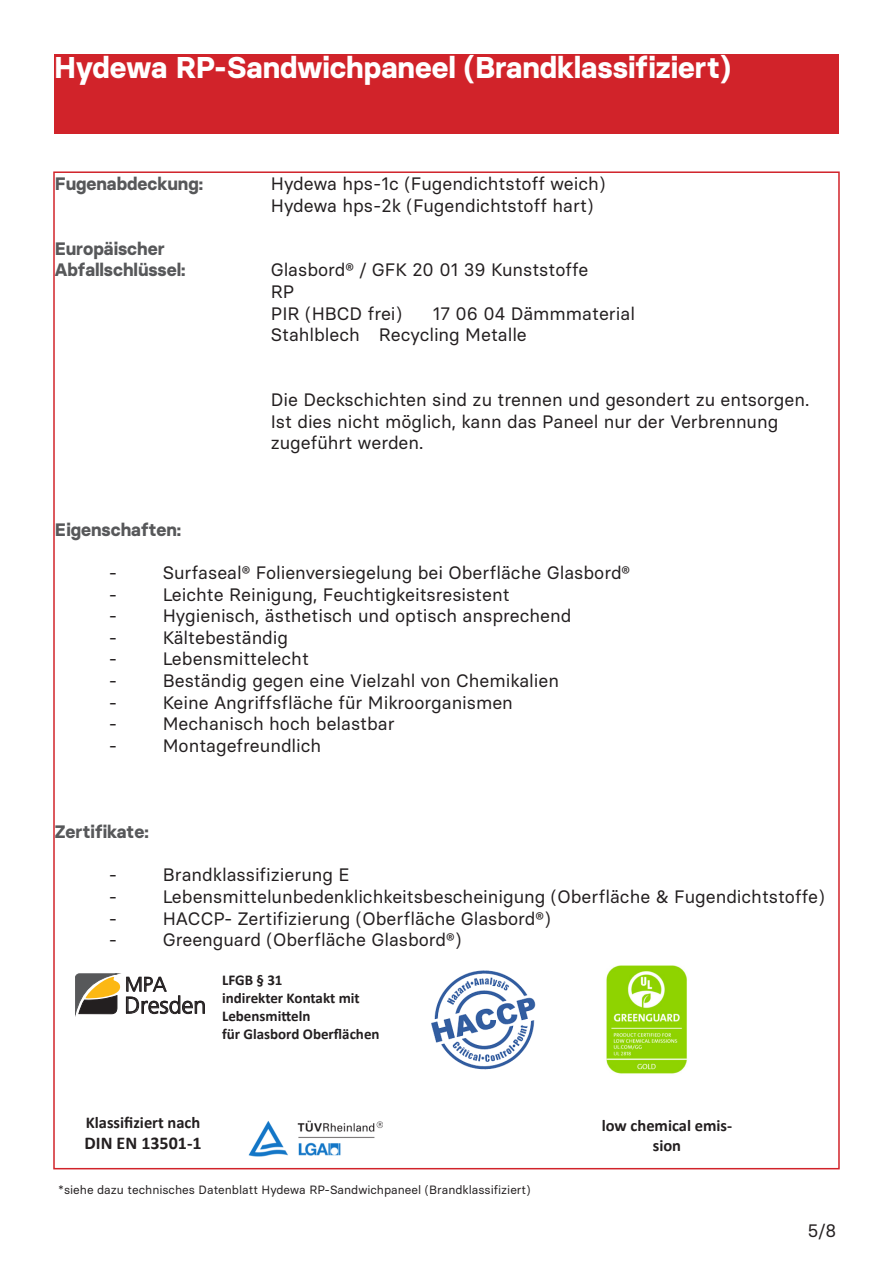
<style>
.page{position:relative;width:893px;height:1263px;background:#fff}
.page>*{position:absolute;margin:0;border:0;box-sizing:border-box;transform-origin:0 0}
.t1{font:700 30px "Basier Square";color:#fff}
.t2{font:300 23.4px "Frutiger LT";color:#231f20}
.t3{font:300 20.1px "Frutiger LT";color:#231f20}
.Standardtext{font:18px "Basier Square";color:#231f20}
.t4{font:700 18px "Basier Square";color:#57585a}
.t5{font:700 18px "Calibri";color:#231f20}
.t6{font:700 16.5px/19.8px "Calibri";color:#231f20;text-align:center}
.t7{font:700 15px "Calibri";color:#231f20}
.t8{font:12px "Basier Square";color:#231f20}
</style>
<div class="page">
<div style="left:54px;top:54px;width:785px;height:80px;background:#d1232a"></div>
<svg style="left:75px;top:974px;width:46px;height:41px;background:#8d7d5a"></svg>
<img style="left:248px;top:1120px;width:135px;height:37px">
<img style="left:431px;top:970px;width:105px;height:99px">
<img style="left:606px;top:965px;width:81px;height:109px">
<p class="t1" style="left:54px;top:49px;width:678px">Hydewa RP-Sandwichpaneel (Brandklassifiziert)</p>
<p class="t4" style="left:55px;top:173px;width:150px">Fugenabdeckung:</p>
<p class="Standardtext" style="left:271px;top:172px;width:336px">Hydewa hps-1c (Fugendichtstoff weich)</p>
<p class="Standardtext" style="left:271px;top:194px;width:324px">Hydewa hps-2k (Fugendichtstoff hart)</p>
<p class="t4" style="left:55px;top:237px;width:111px">Europäischer</p>
<p class="t4" style="left:55px;top:259px;width:132px">Abfallschlüssel:</p>
<p class="Standardtext" style="left:271px;top:259px;width:319px">Glasbord® / GFK 20 01 39 Kunststoffe</p>
<p class="Standardtext" style="left:271px;top:280px;width:25px">RP</p>
<p class="Standardtext" style="left:271px;top:302px;width:133px">PIR (HBCD frei)</p>
<p class="Standardtext" style="left:433px;top:302px;width:204px">17 06 04 Dämmmaterial</p>
<p class="Standardtext" style="left:271px;top:324px;width:258px">Stahlblech Recycling Metalle</p>
<p class="Standardtext" style="left:271px;top:388px;width:540px">Die Deckschichten sind zu trennen und gesondert zu entsorgen.</p>
<p class="Standardtext" style="left:271px;top:410px;width:509px">Ist dies nicht möglich, kann das Paneel nur der Verbrennung</p>
<p class="Standardtext" style="left:271px;top:432px;width:154px">zugeführt werden.</p>
<p class="t4" style="left:55px;top:518px;width:128px">Eigenschaften:</p>
<p class="Standardtext" style="left:109px;top:561px;width:10px">-</p>
<p class="Standardtext" style="left:163px;top:561px;width:469px">Surfaseal® Folienversiegelung bei Oberfläche Glasbord®</p>
<p class="Standardtext" style="left:109px;top:583px;width:10px">-</p>
<p class="Standardtext" style="left:163px;top:583px;width:348px">Leichte Reinigung, Feuchtigkeitsresistent</p>
<p class="Standardtext" style="left:109px;top:604px;width:10px">-</p>
<p class="Standardtext" style="left:163px;top:604px;width:410px">Hygienisch, ästhetisch und optisch ansprechend</p>
<p class="Standardtext" style="left:109px;top:626px;width:10px">-</p>
<p class="Standardtext" style="left:163px;top:626px;width:127px">Kältebeständig</p>
<p class="Standardtext" style="left:109px;top:648px;width:10px">-</p>
<p class="Standardtext" style="left:163px;top:648px;width:148px">Lebensmittelecht</p>
<p class="Standardtext" style="left:109px;top:669px;width:10px">-</p>
<p class="Standardtext" style="left:163px;top:669px;width:398px">Beständig gegen eine Vielzahl von Chemikalien</p>
<p class="Standardtext" style="left:109px;top:691px;width:10px">-</p>
<p class="Standardtext" style="left:163px;top:691px;width:352px">Keine Angriffsfläche für Mikroorganismen</p>
<p class="Standardtext" style="left:109px;top:712px;width:10px">-</p>
<p class="Standardtext" style="left:163px;top:712px;width:234px">Mechanisch hoch belastbar</p>
<p class="Standardtext" style="left:109px;top:734px;width:10px">-</p>
<p class="Standardtext" style="left:163px;top:734px;width:160px">Montagefreundlich</p>
<p class="t4" style="left:55px;top:821px;width:96px">Zertifikate:</p>
<p class="Standardtext" style="left:109px;top:864px;width:10px">-</p>
<p class="Standardtext" style="left:163px;top:864px;width:188px">Brandklassifizierung E</p>
<p class="Standardtext" style="left:109px;top:885px;width:10px">-</p>
<p class="Standardtext" style="left:163px;top:885px;width:663px">Lebensmittelunbedenklichkeitsbescheinigung (Oberfläche &amp; Fugendichtstoffe)</p>
<p class="Standardtext" style="left:109px;top:907px;width:10px">-</p>
<p class="Standardtext" style="left:163px;top:907px;width:389px">HACCP- Zertifizierung (Oberfläche Glasbord®)</p>
<p class="Standardtext" style="left:109px;top:928px;width:10px">-</p>
<p class="Standardtext" style="left:163px;top:928px;width:300px">Greenguard (Oberfläche Glasbord®)</p>
<p class="t3" style="left:125px;top:973px;width:43px">MPA</p>
<p class="t2" style="left:125px;top:992px;width:83px">Dresden</p>
<p class="t7" style="left:222px;top:969px;width:62px">LFGB § 31</p>
<p class="t7" style="left:222px;top:987px;width:139px">indirekter Kontakt mit</p>
<p class="t7" style="left:222px;top:1005px;width:90px">Lebensmitteln</p>
<p class="t7" style="left:222px;top:1023px;width:159px">für Glasbord Oberflächen</p>
<p class="t6" style="left:86px;top:1112px;width:116px">Klassifiziert nach</p>
<p class="t5" style="left:85px;top:1130px;width:119px">DIN EN 13501-1</p>
<p class="t8" style="left:58px;top:1182px;width:474px">*siehe dazu technisches Datenblatt Hydewa RP-Sandwichpaneel (Brandklassifiziert)</p>
<p class="t6" style="left:602px;top:1115px;width:132px">low chemical emis&shy;sion</p>
<p class="Standardtext" style="left:808px;top:1219px;width:30px">5/8</p>
</div>
